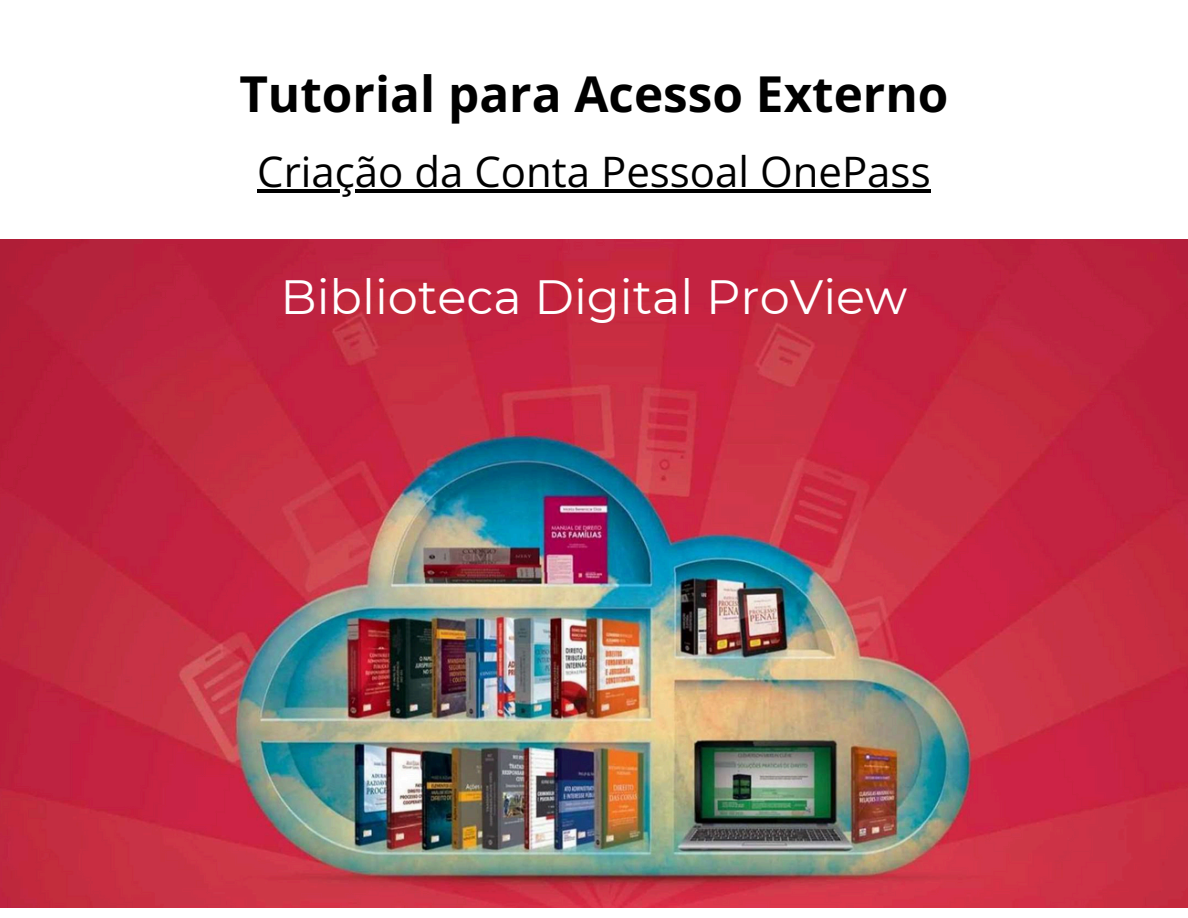
<style>
.page{position:relative;width:1188px;height:918px;background:#fff}
.page>*{position:absolute;margin:0;border:0;box-sizing:border-box;transform-origin:0 0}
.t1{font:700 49.5px "Open Sans";color:#000}
.t2{font:48px "Montserrat";color:#fff}
.t3{font:42px "Open Sans";color:#000}
</style>
<div class="page">
<img style="left:0;top:240px;width:1188px;height:667px">
<hr style="left:257px;top:189px;width:674px;height:3px;background:#000">
<p class="t1" style="left:239px;top:60px;width:711px">Tutorial para Acesso Externo</p>
<h1 class="t3" style="left:257px;top:142px;width:675px">Criação da Conta Pessoal OnePass</h1>
<p class="t2" style="left:281px;top:268px;width:628px">Biblioteca Digital ProView</p>
</div>
